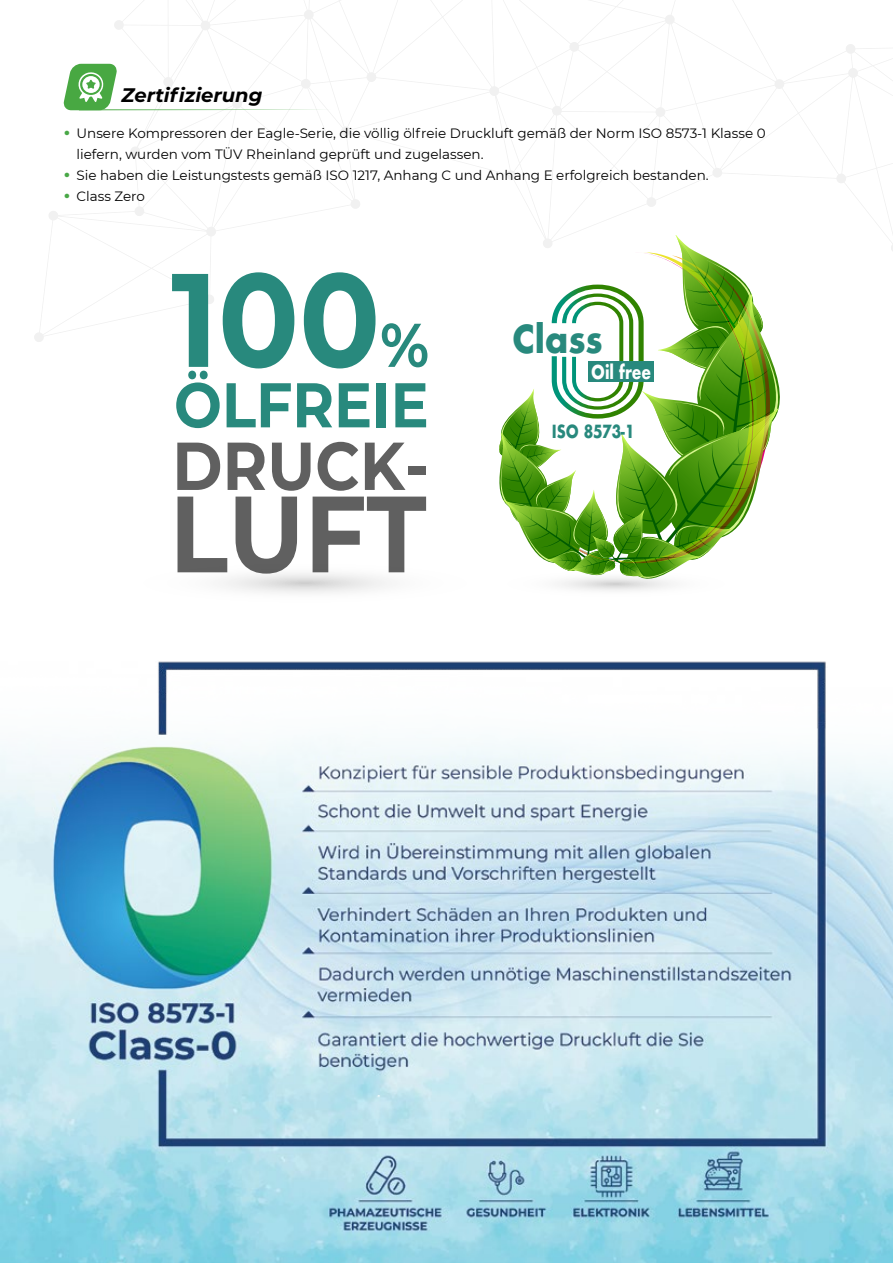
<style>
.page{position:relative;width:893px;height:1263px;background:#fff}
.page>*{position:absolute;margin:0;border:0;box-sizing:border-box;transform-origin:0 0}
.t1{font:700 132.75px "Montserrat";color:#28897d;scale:.9 1}
.t2{font:700 108.15px "Montserrat";color:#606060;scale:.9 1}
.t3{font:700 67.65px "Montserrat";color:#606060;scale:.9 1}
.t4{font:700 63px "Montserrat";color:#28897d;scale:.9 1}
.t5{font:700 37.35px "Futura";color:#28897d;scale:.9 1}
.t6{font:italic 700 19.5px "Montserrat";color:#000}
.t7{font:700 18.6px "Futura";color:#fff;scale:.8 1}
.t8{font:700 17.7px "Futura";color:#28897d;scale:.8 1}
.t9{font:13.5px/21px "Montserrat";color:#000}
.s1{font-weight:700;font-size:18px;color:#49a847}
.s2{font-size:61.65px}
</style>
<div class="page">
<svg style="left:34px;top:0;width:859px;height:342px"></svg>
<svg style="left:63px;top:64px;width:268px;height:46px"></svg>
<svg style="left:481px;top:235px;width:338px;height:356px"></svg>
<div style="left:588px;top:362px;width:66px;height:20px;background:#28897d"></div>
<svg style="left:223px;top:573px;width:164px;height:20px"></svg>
<img style="left:0;top:661px;width:893px;height:602px">
<h3 class="t6" style="left:122px;top:81px;width:142px">Zertifizierung</h3>
<p class="t9" style="left:77px;top:122px;width:691px;text-indent:-13px"><span class="s1">•</span> Unsere Kompressoren der Eagle-Serie, die völlig ölfreie Druckluft gemäß der Norm ISO 8573-1 Klasse 0 liefern, wurden vom TÜV Rheinland geprüft und zugelassen.</p>
<p class="t9" style="left:64px;top:164px;width:646px"><span class="s1">•</span> Sie haben die Leistungstests gemäß ISO 1217, Anhang C und Anhang E erfolgreich bestanden.</p>
<p class="t9" style="left:64px;top:185px;width:83px"><span class="s1">•</span> Class Zero</p>
<h1 class="t1" style="left:171px;top:231px;width:288px">100<span class="s2">%</span></h1>
<h3 class="t4" style="left:174px;top:363px;width:284px">ÖLFREIE</h3>
<h3 class="t3" style="left:172px;top:421px;width:286px">DRUCK-</h3>
<h2 class="t2" style="left:169px;top:462px;width:287px">LUFT</h2>
<h3 class="t5" style="left:512px;top:311px;width:102px">Class</h3>
<h3 class="t7" style="left:591px;top:358px;width:77px">Oil free</h3>
<h3 class="t8" style="left:552px;top:418px;width:105px">ISO 8573-1</h3>
</div>
